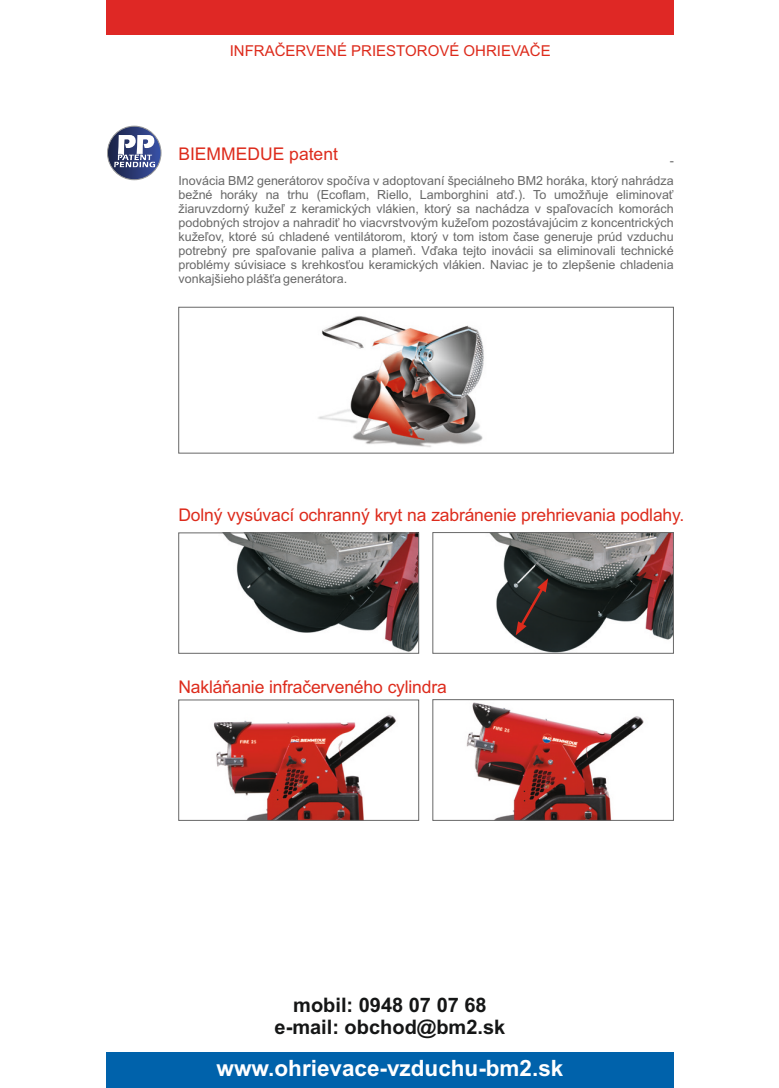
<style>
.page{position:relative;width:779px;height:1088px;background:#fff}
.page>*{position:absolute;margin:0;border:0;box-sizing:border-box;transform-origin:0 0}
.t1{font:700 22.5px "Arial";color:#fff}
.t2{font:700 20px/22.4px "Arial";color:#151616;text-align:center}
.t3{font:17.5px "Arial";letter-spacing:-.01em;color:#dd2b1c}
.t4{font:15px "Arial";color:#dd2b1c}
.t5{font:12.5px/14px "Arial";color:#686868;text-align:justify}
</style>
<div class="page">
<div style="left:106px;top:0;width:567px;height:35px;background:#df2825"></div>
<div style="left:106px;top:1052px;width:567px;height:36px;background:#0062ab"></div>
<svg style="left:107px;top:126px;width:54px;height:54px"></svg>
<img style="left:318px;top:316px;width:166px;height:131px">
<div style="left:178px;top:307px;width:496px;height:146px;border:1px solid #686868"></div>
<img style="left:223px;top:534px;width:194px;height:117px">
<div style="left:178px;top:532px;width:241px;height:121px;border:1px solid #686868"></div>
<img style="left:490px;top:534px;width:182px;height:117px">
<div style="left:432px;top:532px;width:242px;height:121px;border:1px solid #686868"></div>
<svg style="left:516px;top:578px;width:32px;height:57px;background:#3b2c2a"></svg>
<img style="left:213px;top:714px;width:184px;height:104px">
<div style="left:178px;top:699px;width:241px;height:121px;border:1px solid #686868"></div>
<img style="left:466px;top:702px;width:178px;height:116px">
<div style="left:432px;top:699px;width:242px;height:121px;border:1px solid #686868"></div>
<p class="t4" style="left:230px;top:46px;width:322px">INFRAČERVENÉ PRIESTOROVÉ OHRIEVAČE</p>
<h3 class="t3" style="left:178px;top:147px;width:161px">BIEMMEDUE patent</h3>
<p class="t5" style="left:670px;top:155px;width:6px">-</p>
<p class="t5" style="left:178px;top:175px;width:496px">Inovácia BM2 generátorov spočíva v adoptovaní špeciálneho BM2 horáka, ktorý nahrádza bežné horáky na trhu (Ecoflam, Riello, Lamborghini atď.). To umožňuje eliminovať žiaruvzdorný kužeľ z keramických vlákien, ktorý sa nachádza v spaľovacích komorách podobných strojov a nahradiť ho viacvrstvovým kužeľom pozostávajúcim z koncentrických kužeľov, ktoré sú chladené ventilátorom, ktorý v tom istom čase generuje prúd vzduchu potrebný pre spaľovanie paliva a plameň. Vďaka tejto inovácii sa eliminovali technické problémy súvisiace s krehkosťou keramických vlákien. Naviac je to zlepšenie chladenia vonkajšieho plášťa generátora.</p>
<h3 class="t3" style="left:178px;top:508px;width:507px">Dolný vysúvací ochranný kryt na zabránenie prehrievania podlahy.</h3>
<h3 class="t3" style="left:178px;top:680px;width:270px">Nakláňanie infračerveného cylindra</h3>
<h2 class="t2" style="left:275px;top:995px;width:232px">mobil: 0948 07 07 68 e-mail: obchod@bm2.sk</h2>
<h1 class="t1" style="left:216px;top:1059px;width:348px">www.ohrievace-vzduchu-bm2.sk</h1>
</div>
